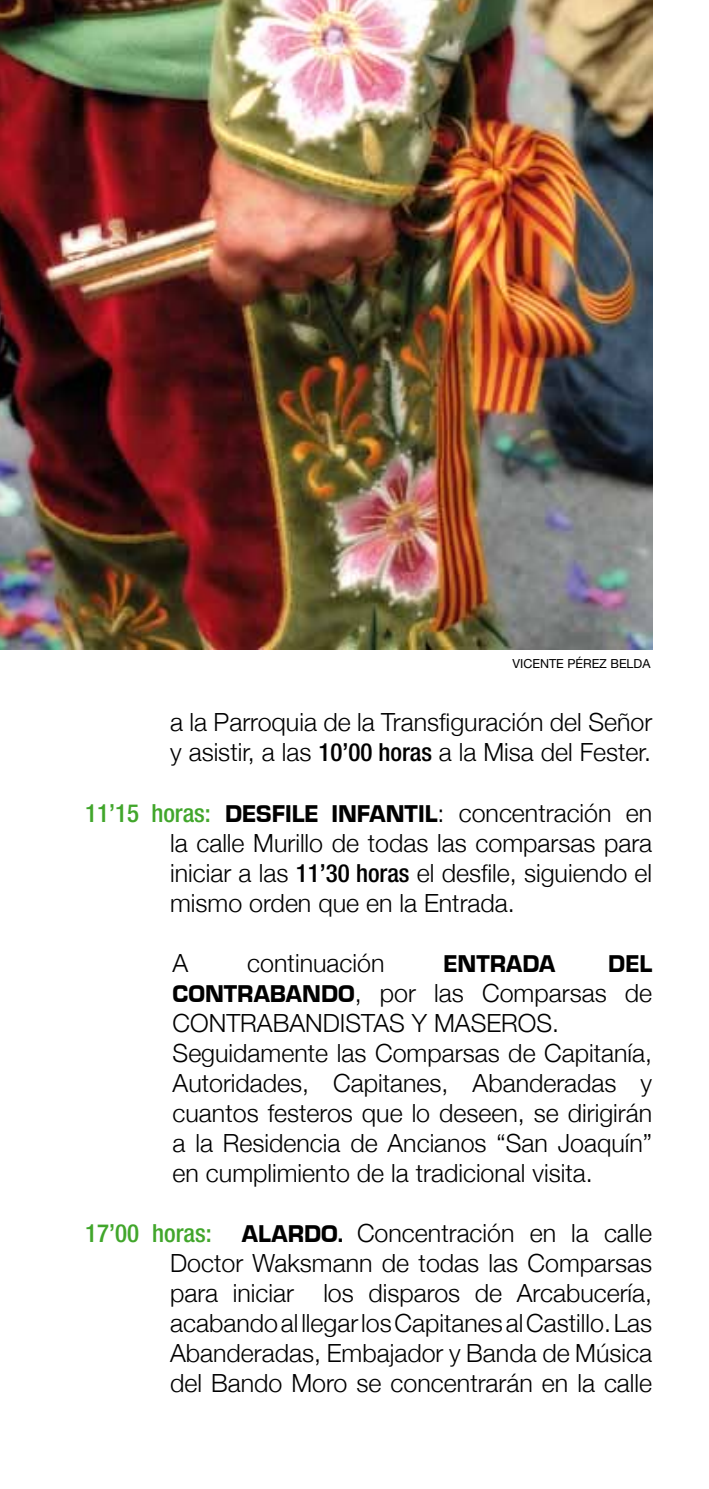
<style>
.page{position:relative;width:709px;height:1489px;background:#fff}
.page>*{position:absolute;margin:0;border:0;box-sizing:border-box;transform-origin:0 0}
.t1{font:300 25px/30px "Helvetica Neue";color:#000}
.t2{font:25px "Eurostile T Heav";color:#000}
.t3{font:12.5px "Helvetica Neue";color:#000}
.s1{font-weight:500;font-stretch:condensed}
.s2{font-weight:500;font-stretch:condensed;color:#41a62b}
.s3{font-family:"Eurostile T Heav";font-weight:400}
</style>
<div class="page">
<img style="left:0;top:0;width:652px;height:649px">
<p class="t3" style="left:512px;top:656px;width:139px">VICENTE PÉREZ BELDA</p>
<p class="t1" style="left:170px;top:707px;width:483px">a la Parroquia de la Transfiguración del Señor y asistir, a las <span class="s1">10’00 horas</span> a la Misa del Fester.</p>
<p class="t1" style="left:170px;top:797px;width:483px;text-align:justify;text-indent:-85px"><span class="s2">11’15 horas:</span> <span class="s3">DESFILE INFANTIL</span>: concentración en la calle Murillo de todas las comparsas para iniciar a las <span class="s1">11’30 horas</span> el desfile, siguiendo el mismo orden que en la Entrada.</p>
<p class="t1" style="left:173px;top:947px;width:17px">A</p>
<p class="t1" style="left:247px;top:947px;width:139px">continuación</p>
<p class="t2" style="left:443px;top:949px;width:113px">ENTRADA</p>
<p class="t2" style="left:608px;top:949px;width:45px">DEL</p>
<p class="t1" style="left:173px;top:977px;width:481px"><span class="s3">CONTRABANDO</span>, por las Comparsas de CONTRABANDISTAS Y MASEROS.<br>Seguidamente las Comparsas de Capitanía, Autoridades, Capitanes, Abanderadas y cuantos festeros que lo deseen, se dirigirán a la Residencia de Ancianos “San Joaquín” en cumplimiento de la tradicional visita.</p>
<p class="t1" style="left:170px;top:1217px;width:483px;text-align:justify;text-indent:-85px"><span class="s2">17’00 horas:</span> <span class="s3">ALARDO.</span> Concentración en la calle Doctor Waksmann de todas las Comparsas para iniciar los disparos de Arcabucería, acabando al llegar los Capitanes al Castillo. Las Abanderadas, Embajador y Banda de Música del Bando Moro se concentrarán en la calle</p>
</div>
